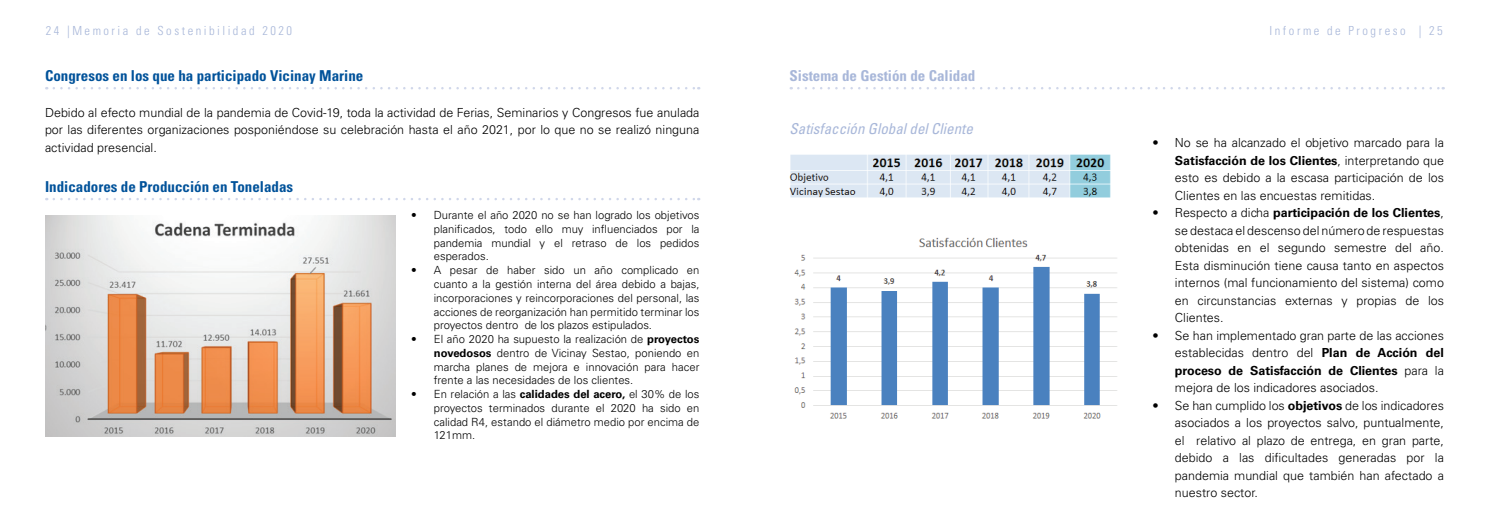
<style>
.page{position:relative;width:1489px;height:525px;background:#fff}
.page>*{position:absolute;margin:0;border:0;box-sizing:border-box;transform-origin:0 0}
.t1{font:700 condensed 15px "Univers LT Std";color:#01529a}
.t2{font:italic condensed 15px "Univers LT Std";color:#a8b7d9}
.t3{font:700 condensed 15px "Univers LT Std";color:#a8b7d9}
.t4{font:300 12.5px/17.5px "Univers LT Std";color:#000;text-align:justify}
.t5{font:300 condensed 12.5px "Univers LT Std";letter-spacing:.2em;color:#a8b7d9}
.t6{font:300 11.25px/13.8px "Univers LT Std";color:#000;text-align:justify}
.s1{font-weight:700}
</style>
<div class="page">
<svg style="left:54px;top:87px;width:645px;height:2px"></svg>
<svg style="left:54px;top:198px;width:645px;height:2px"></svg>
<img style="left:45px;top:215px;width:350px;height:221px">
<svg style="left:798px;top:87px;width:645px;height:2px"></svg>
<img style="left:789px;top:154px;width:321px;height:44px">
<img style="left:794px;top:237px;width:323px;height:182px">
<p class="t5" style="left:46px;top:24px;width:248px">24 |Memoria de Sostenibilidad 2020</p>
<p class="t5" style="left:1269px;top:24px;width:175px">Informe de Progreso | 25</p>
<p class="t1" style="left:45px;top:67px;width:320px">Congresos en los que ha participado Vicinay Marine</p>
<p class="t4" style="left:45px;top:103px;width:656px">Debido al efecto mundial de la pandemia de Covid-19, toda la actividad de Ferias, Seminarios y Congresos fue anulada por las diferentes organizaciones posponiéndose su celebración hasta el año 2021, por lo que no se realizó ninguna actividad presencial.</p>
<p class="t1" style="left:45px;top:177px;width:250px">Indicadores de Producción en Toneladas</p>
<p class="t6" style="left:434px;top:208px;width:267px;text-indent:-22px">• Durante el año 2020 no se han logrado los objetivos planificados, todo ello muy influenciados por la pandemia mundial y el retraso de los pedidos esperados.</p>
<p class="t6" style="left:434px;top:263px;width:267px;text-indent:-22px">• A pesar de haber sido un año complicado en cuanto a la gestión interna del área debido a bajas, incorporaciones y reincorporaciones del personal, las acciones de reorganización han permitido terminar los proyectos dentro de los plazos estipulados.</p>
<p class="t6" style="left:434px;top:332px;width:267px;text-indent:-22px">• El año 2020 ha supuesto la realización de <span class="s1">proyectos novedosos</span> dentro de Vicinay Sestao, poniendo en marcha planes de mejora e innovación para hacer frente a las necesidades de los clientes.</p>
<p class="t6" style="left:434px;top:387px;width:267px;text-indent:-22px">• En relación a las <span class="s1">calidades del acero,</span> el 30% de los proyectos terminados durante el 2020 ha sido en calidad R4, estando el diámetro medio por encima de 121mm.</p>
<p class="t3" style="left:789px;top:67px;width:187px">Sistema de Gestión de Calidad</p>
<p class="t2" style="left:789px;top:119px;width:185px">Satisfacción Global del Cliente</p>
<p class="t4" style="left:1174px;top:134px;width:270px;text-indent:-22px">• No se ha alcanzado el objetivo marcado para la <span class="s1">Satisfacción de los Clientes</span>, interpretando que esto es debido a la escasa participación de los Clientes en las encuestas remitidas.</p>
<p class="t4" style="left:1174px;top:204px;width:270px;text-indent:-22px">• Respecto a dicha <span class="s1">participación de los Clientes</span>, se destaca el descenso del número de respuestas obtenidas en el segundo semestre del año.<br>Esta disminución tiene causa tanto en aspectos internos (mal funcionamiento del sistema) como en circunstancias externas y propias de los Clientes.</p>
<p class="t4" style="left:1174px;top:326px;width:270px;text-indent:-22px">• Se han implementado gran parte de las acciones establecidas dentro del <span class="s1">Plan de Acción del proceso de Satisfacción de Clientes</span> para la mejora de los indicadores asociados.</p>
<p class="t4" style="left:1174px;top:396px;width:270px;text-indent:-22px">• Se han cumplido los <span class="s1">objetivos</span> de los indicadores asociados a los proyectos salvo, puntualmente, el relativo al plazo de entrega, en gran parte, debido a las dificultades generadas por la pandemia mundial que también han afectado a nuestro sector.</p>
</div>
